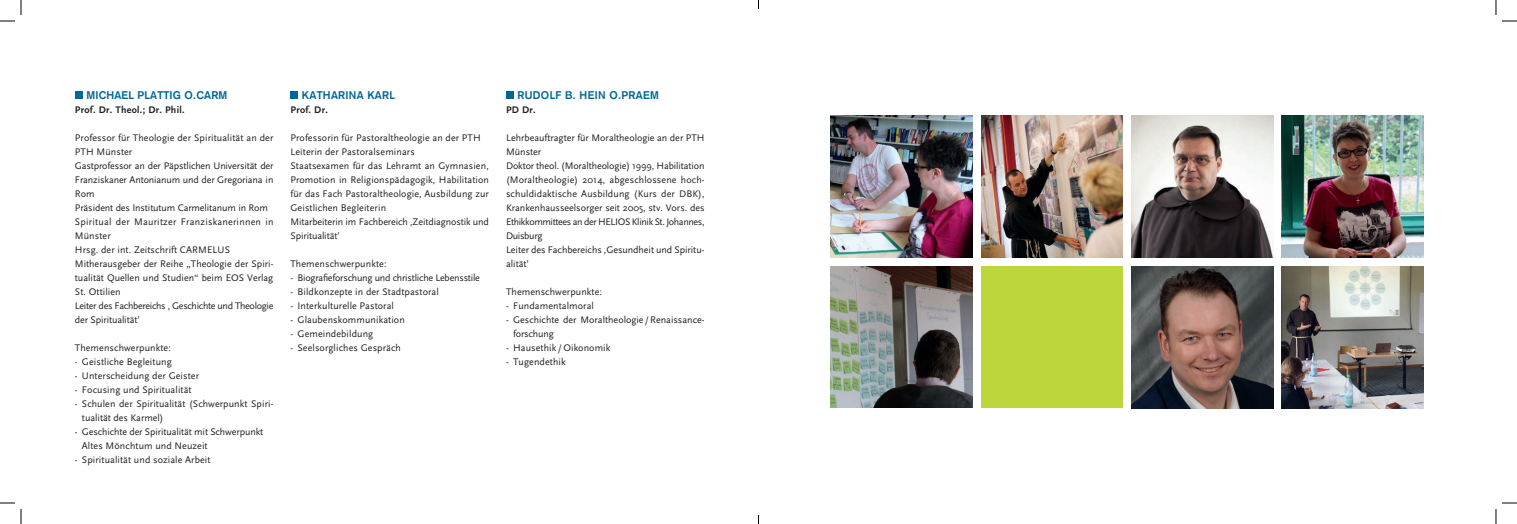
<style>
.page{position:relative;width:1517px;height:524px;background:#fff}
.page>*{position:absolute;margin:0;border:0;box-sizing:border-box;transform-origin:0 0}
.t1{font:700 11px "Akzidenz Grotesk";letter-spacing:.03em;color:#01669a}
.t2{font:10px/14px "Scala Sans";letter-spacing:.01em;color:#231f20}
.t3{font:10px/14px "Scala Sans";letter-spacing:-.01em;color:#231f20}
.t4{font:10px "Scala Sans";letter-spacing:-.02em;color:#231f20}
.t5{font:700 10px "Scala Sans";letter-spacing:.03em;color:#231f20}
</style>
<div class="page">
<div style="left:506px;top:91px;width:8px;height:8px;background:#01669a"></div>
<div style="left:290px;top:91px;width:8px;height:8px;background:#01669a"></div>
<div style="left:75px;top:91px;width:8px;height:8px;background:#01669a"></div>
<img style="left:981px;top:116px;width:141px;height:142px">
<div style="left:981px;top:266px;width:141px;height:142px;background:#bdd63c"></div>
<img style="left:830px;top:266px;width:142px;height:142px">
<img style="left:1281px;top:116px;width:142px;height:142px">
<img style="left:1281px;top:266px;width:142px;height:142px">
<img style="left:1131px;top:266px;width:141px;height:142px">
<img style="left:1131px;top:116px;width:141px;height:142px">
<img style="left:830px;top:116px;width:142px;height:142px">
<svg style="left:0;top:0;width:22px;height:22px"></svg>
<svg style="left:0;top:502px;width:22px;height:22px"></svg>
<svg style="left:1495px;top:0;width:21px;height:22px"></svg>
<svg style="left:1495px;top:502px;width:21px;height:22px"></svg>
<p class="t1" style="left:86px;top:89px;width:17px">MICHAEL</p>
<p class="t1" style="left:137px;top:89px;width:14px">PLATTIG</p>
<p class="t1" style="left:184px;top:89px;width:29px">O.CARM</p>
<p class="t5" style="left:75px;top:104px;width:111px">Prof. Dr. Theol.; Dr. Phil.</p>
<p class="t2" style="left:75px;top:131px;width:200px">Professor für Theologie der Spiritualität an der PTH Münster<br>Gastprofessor an der Päpstlichen Universität der Franziskaner Antonianum und der Gregoriana in Rom<br>Präsident des Institutum Carmelitanum in Rom Spiritual der Mauritzer Franziskanerinnen in Münster<br>Hrsg. der int. Zeitschrift CARMELUS Mitherausgeber der Reihe „Theologie der Spiri&shy;tualität Quellen und Studien“ beim EOS Verlag St. Ottilien<br>Leiter des Fachbereichs ‚ Geschichte und Theologie der Spiritualität’</p>
<p class="t2" style="left:75px;top:341px;width:97px">Themenschwerpunkte:</p>
<p class="t2" style="left:75px;top:355px;width:98px">- Geistliche Begleitung</p>
<p class="t2" style="left:75px;top:369px;width:126px">- Unterscheidung der Geister</p>
<p class="t2" style="left:75px;top:383px;width:118px">- Focusing und Spiritualität</p>
<p class="t2" style="left:82px;top:397px;width:193px;text-indent:-7px">- Schulen der Spiritualität (Schwerpunkt Spiri&shy;tualität des Karmel)</p>
<p class="t3" style="left:82px;top:425px;width:183px;text-indent:-7px">- Geschichte der Spiritualität mit Schwerpunkt<br>Altes Mönchtum und Neuzeit</p>
<p class="t2" style="left:75px;top:453px;width:137px">- Spiritualität und soziale Arbeit</p>
<p class="t1" style="left:302px;top:89px;width:94px">KATHARINA KARL</p>
<p class="t5" style="left:290px;top:104px;width:39px">Prof. Dr.</p>
<p class="t2" style="left:290px;top:131px;width:200px">Professorin für Pastoraltheologie an der PTH Leiterin der Pastoralseminars<br>Staatsexamen für das Lehramt an Gymnasien, Promotion in Religionspädagogik, Habilitation für das Fach Pastoraltheologie, Ausbildung zur Geistlichen Begleiterin<br>Mitarbeiterin im Fachbereich ‚Zeitdiagnostik und Spiritualität’</p>
<p class="t2" style="left:290px;top:257px;width:97px">Themenschwerpunkte:</p>
<p class="t4" style="left:290px;top:272px;width:191px">- Biografieforschung und christliche Lebensstile</p>
<p class="t2" style="left:290px;top:285px;width:150px">- Bildkonzepte in der Stadtpastoral</p>
<p class="t2" style="left:290px;top:299px;width:105px">- Interkulturelle Pastoral</p>
<p class="t2" style="left:290px;top:313px;width:116px">- Glaubenskommunikation</p>
<p class="t2" style="left:290px;top:327px;width:84px">- Gemeindebildung</p>
<p class="t2" style="left:290px;top:341px;width:112px">- Seelsorgliches Gespräch</p>
<p class="t1" style="left:517px;top:89px;width:143px">RUDOLF B. HEIN O.PRAEM</p>
<p class="t5" style="left:506px;top:104px;width:31px">PD Dr.</p>
<p class="t2" style="left:506px;top:131px;width:200px">Lehrbeauftragter für Moraltheologie an der PTH Münster<br>Doktor theol. (Moraltheologie) 1999, Habilitation (Moraltheologie) 2014, abgeschlossene hoch&shy;schuldidaktische Ausbildung (Kurs der DBK), Krankenhausseelsorger seit 2005, stv. Vors. des Ethikkommittees an der HELIOS Klinik St. Johannes, Duisburg<br>Leiter des Fachbereichs ‚Gesundheit und Spiritu&shy;alität’</p>
<p class="t2" style="left:506px;top:285px;width:97px">Themenschwerpunkte:</p>
<p class="t2" style="left:506px;top:299px;width:89px">- Fundamentalmoral</p>
<p class="t2" style="left:513px;top:313px;width:193px;text-indent:-7px">- Geschichte der Moraltheologie /Renaissance&shy;forschung</p>
<p class="t2" style="left:506px;top:341px;width:106px">- Hausethik /Oikonomik</p>
<p class="t2" style="left:506px;top:355px;width:61px">- Tugendethik</p>
</div>
